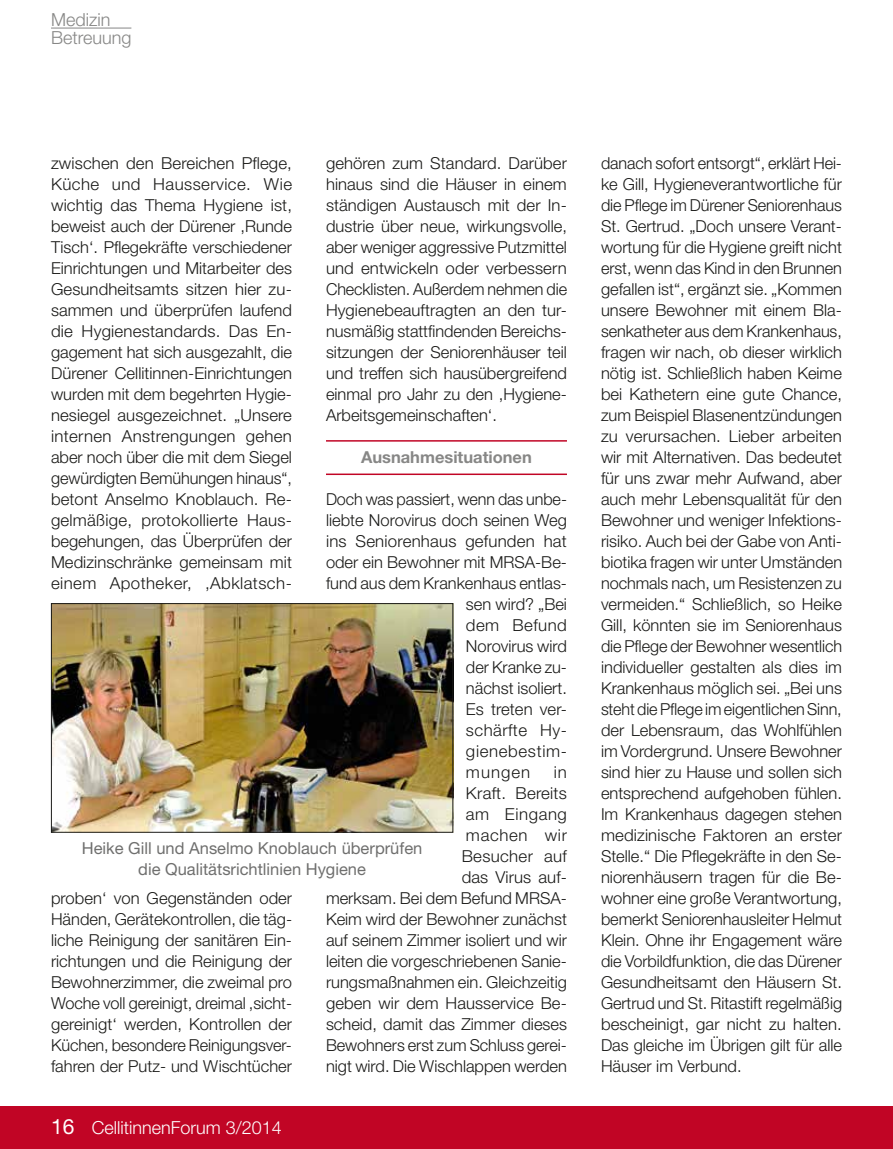
<style>
.page{position:relative;width:893px;height:1149px;background:#fff}
.page>*{position:absolute;margin:0;border:0;box-sizing:border-box;transform-origin:0 0}
.t1{font:300 18px "Helvetica Neue LT Std";color:#fff}
.t2{font:300 18px/18px "Helvetica Neue LT Std";color:#878786}
.t3{font:300 16.5px/21px "Helvetica Neue LT Std";color:#1a1a18;text-align:justify}
.t4{font:16.5px/21px "Helvetica Neue LT Std";color:#6f6f6e;text-align:center}
.t5{font:300 16.5px "Helvetica Neue LT Std";letter-spacing:.025em;color:#1a1a18}
.t6{font:700 16.5px "Helvetica Neue LT Std";color:#878786}
.t7{font:300 16.5px "Helvetica Neue LT Std";letter-spacing:.04em;color:#1a1a18}
.s1{font-weight:400;font-size:21px}
</style>
<div class="page">
<hr style="left:326px;top:440px;width:241px;height:1px;background:#c10525">
<hr style="left:326px;top:473px;width:241px;height:2px;background:#c10525">
<img style="left:53px;top:605px;width:398px;height:225px">
<div style="left:51px;top:603px;width:402px;height:229px;border:1px solid #1a1a18"></div>
<div style="left:0;top:1106px;width:893px;height:42px;background:#c10525"></div>
<hr style="left:51px;top:28px;width:80px;height:1px;background:#878786">
<p class="t2" style="left:51px;top:10px;width:82px">Medizin<br>Betreuung</p>
<p class="t3" style="left:326px;top:152px;width:243px">gehören zum Standard. Darüber hinaus sind die Häuser in einem ständigen Austausch mit der In&shy;dustrie über neue, wirkungsvolle, aber weniger aggressive Putzmittel und entwickeln oder verbessern Checklisten. Außerdem nehmen die Hygienebeauftragten an den tur&shy;nusmäßig stattfindenden Bereichs&shy;sitzungen der Seniorenhäuser teil und treffen sich hausübergreifend einmal pro Jahr zu den ‚Hygiene-Arbeitsgemeinschaften‘.</p>
<p class="t6" style="left:361px;top:446px;width:172px">Ausnahmesituationen</p>
<p class="t3" style="left:326px;top:488px;width:242px">Doch was passiert, wenn das unbe-</p>
<p class="t3" style="left:326px;top:509px;width:242px">liebte Norovirus doch seinen Weg</p>
<p class="t3" style="left:326px;top:530px;width:242px">ins Seniorenhaus gefunden hat</p>
<p class="t3" style="left:326px;top:551px;width:242px">oder ein Bewohner mit MRSA-Be-</p>
<p class="t3" style="left:326px;top:572px;width:242px">fund aus dem Krankenhaus entlas-</p>
<p class="t3" style="left:466px;top:593px;width:102px">sen wird? „Bei</p>
<p class="t5" style="left:466px;top:615px;width:102px">dem Befund</p>
<p class="t3" style="left:466px;top:635px;width:102px">Norovirus wird</p>
<p class="t3" style="left:466px;top:656px;width:102px">der Kranke zu-</p>
<p class="t3" style="left:466px;top:677px;width:102px">nächst isoliert.</p>
<p class="t3" style="left:466px;top:698px;width:102px">Es treten ver-</p>
<p class="t5" style="left:466px;top:720px;width:102px">schärfte Hy-</p>
<p class="t7" style="left:466px;top:741px;width:102px">gienebestim-</p>
<p class="t3" style="left:466px;top:761px;width:66px">mungen</p>
<p class="t3" style="left:51px;top:152px;width:243px">zwischen den Bereichen Pflege, Küche und Hausservice. Wie wichtig das Thema Hygiene ist, beweist auch der Dürener ‚Runde Tisch‘. Pflegekräfte verschiedener Einrichtungen und Mitarbeiter des Gesundheitsamts sitzen hier zu&shy;sammen und überprüfen laufend die Hygienestandards. Das En&shy;gagement hat sich ausgezahlt, die Dürener Cellitinnen-Einrichtungen wurden mit dem begehrten Hygie&shy;nesiegel ausgezeichnet. „Unsere internen Anstrengungen gehen aber noch über die mit dem Siegel gewürdigten Bemühungen hinaus“, betont Anselmo Knoblauch. Re&shy;gelmäßige, protokollierte Haus&shy;begehungen, das Überprüfen der Medizinschränke gemeinsam mit einem Apotheker, ‚Abklatsch-</p>
<p class="t3" style="left:326px;top:761px;width:242px;text-align:right">in<br>Kraft. Bereits<br>am Eingang<br>machen wir<br>Besucher auf<br>das Virus auf-<br>merksam. Bei dem Befund MRSA-<br>Keim wird der Bewohner zunächst auf seinem Zimmer isoliert und wir leiten die vorgeschriebenen Sanie&shy;rungsmaßnahmen ein. Gleichzeitig geben wir dem Hausservice Be&shy;scheid, damit das Zimmer dieses<br>Bewohners erst zum Schluss gerei&shy;nigt wird. Die Wischlappen werden</p>
<p class="t4" style="left:82px;top:837px;width:342px">Heike Gill und Anselmo Knoblauch überprüfen die Qualitätsrichtlinien Hygiene</p>
<p class="t3" style="left:51px;top:887px;width:243px">proben‘ von Gegenständen oder Händen, Gerätekontrollen, die täg&shy;liche Reinigung der sanitären Ein&shy;richtungen und die Reinigung der Bewohnerzimmer, die zweimal pro Woche voll gereinigt, dreimal ‚sicht&shy;gereinigt‘ werden, Kontrollen der Küchen, besondere Reinigungsver&shy;fahren der Putz- und Wischtücher</p>
<p class="t1" style="left:51px;top:1116px;width:232px"><span class="s1">16</span> CellitinnenForum 3/2014</p>
<p class="t3" style="left:601px;top:152px;width:243px">danach sofort entsorgt“, erklärt Hei&shy;ke Gill, Hygieneverantwortliche für die Pflege im Dürener Seniorenhaus St. Gertrud. „Doch unsere Verant&shy;wortung für die Hygiene greift nicht erst, wenn das Kind in den Brunnen gefallen ist“, ergänzt sie. „Kommen unsere Bewohner mit einem Bla&shy;senkatheter aus dem Krankenhaus, fragen wir nach, ob dieser wirklich nötig ist. Schließlich haben Keime bei Kathetern eine gute Chance, zum Beispiel Blasenentzündungen zu verursachen. Lieber arbeiten wir mit Alternativen. Das bedeutet für uns zwar mehr Aufwand, aber auch mehr Lebensqualität für den Bewohner und weniger Infektions&shy;risiko. Auch bei der Gabe von Anti&shy;biotika fragen wir unter Umständen nochmals nach, um Resistenzen zu vermeiden.“ Schließlich, so Heike Gill, könnten sie im Seniorenhaus die Pflege der Bewohner wesentlich individueller gestalten als dies im Krankenhaus möglich sei. „Bei uns steht die Pflege im eigentlichen Sinn, der Lebensraum, das Wohlfühlen im Vordergrund. Unsere Bewohner sind hier zu Hause und sollen sich entsprechend aufgehoben fühlen.<br>Im Krankenhaus dagegen stehen medizinische Faktoren an erster Stelle.“ Die Pflegekräfte in den Se&shy;niorenhäusern tragen für die Be&shy;wohner eine große Verantwortung, bemerkt Seniorenhausleiter Helmut Klein. Ohne ihr Engagement wäre die Vorbildfunktion, die das Dürener Gesundheitsamt den Häusern St.<br>Gertrud und St. Ritastift regelmäßig bescheinigt, gar nicht zu halten.<br>Das gleiche im Übrigen gilt für alle Häuser im Verbund.</p>
</div>
